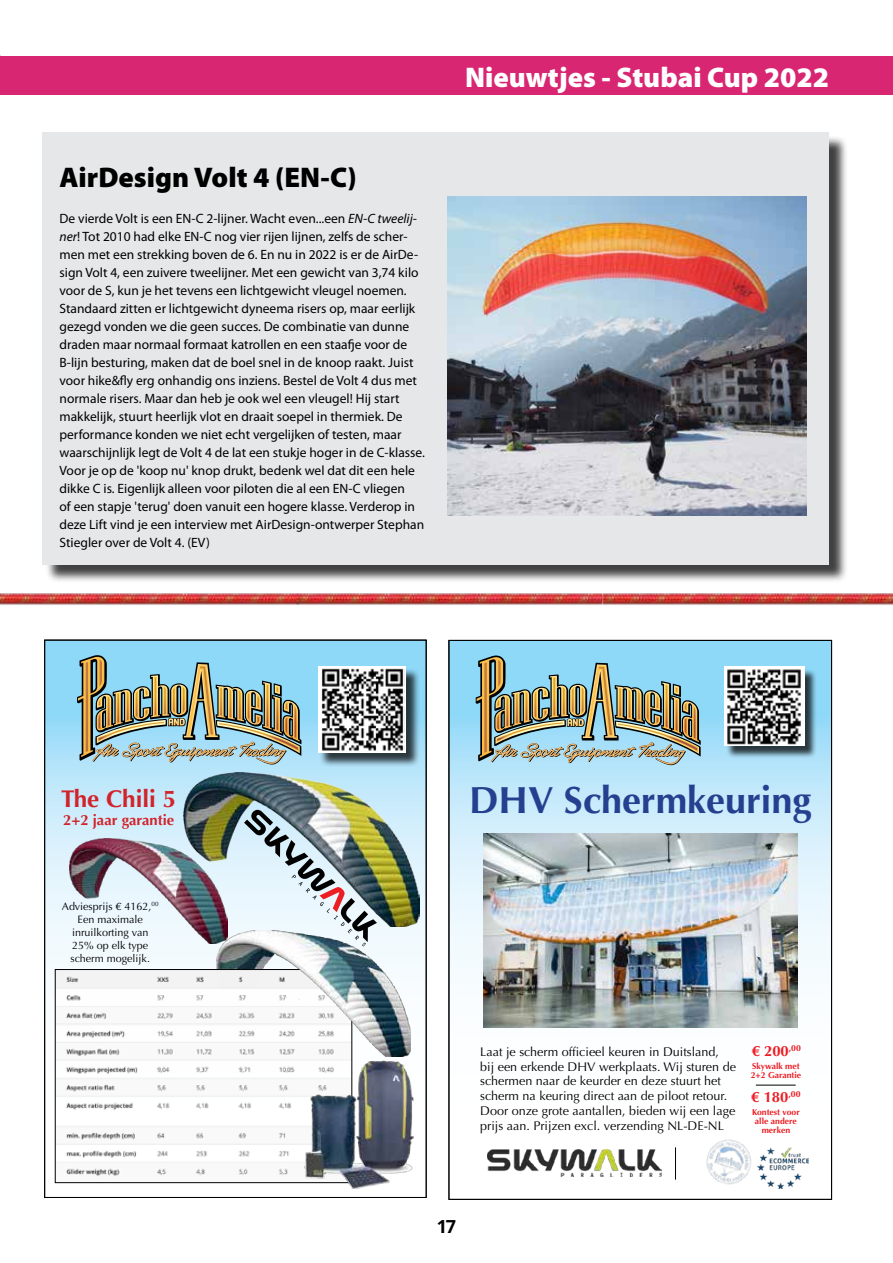
<style>
.page{position:relative;width:893px;height:1263px;background:#fff}
.page>*{position:absolute;margin:0;border:0;box-sizing:border-box;transform-origin:0 0}
.t1{font:700 37.8px "Optima";color:#25408f}
.t2{font:900 28.5px "Myriad Pro";color:#fff}
.t3{font:900 28.5px "Myriad Pro";color:#000}
.t4{font:700 24.3px "Optima";color:#d2232a}
.t5{font:700 18px "Open Sans";color:#000}
.t6{font:700 14.85px "Optima";color:#d2232a}
.t7{font:700 14.85px "Optima";color:#ed1d24}
.t8{font:13.5px/18px "Myriad Pro";color:#000}
.t9{font:12.6px/14.9px "Optima";color:#000}
.t10{font:10.8px/12.9px "Optima";color:#000;text-align:center}
.t11{font:700 8.7px/9.4px "Optima";color:#ed1d24;text-align:center}
.s1{font-style:italic}
</style>
<div class="page">
<div style="left:0;top:56px;width:893px;height:38px;background:#d82672"></div>
<div style="left:45px;top:135px;width:803px;height:449px;background:#000;opacity:.75"></div>
<div style="left:43px;top:133px;width:786px;height:432px;background:#e6e7e8"></div>
<svg style="left:451px;top:642px;width:379px;height:547px"></svg>
<img style="left:488px;top:1150px;width:173px;height:27px">
<div style="left:726px;top:668px;width:91px;height:91px;background:#000;opacity:.75"></div>
<div style="left:724px;top:667px;width:80px;height:79px;background:#fff"></div>
<img style="left:727px;top:669px;width:74px;height:76px">
<img style="left:476px;top:655px;width:225px;height:110px">
<img style="left:484px;top:834px;width:313px;height:193px">
<hr style="left:756px;top:1085px;width:40px;height:1px;background:#000">
<hr style="left:675px;top:1147px;width:1px;height:32px;background:#000">
<img style="left:701px;top:1134px;width:57px;height:55px">
<img style="left:758px;top:1147px;width:50px;height:41px">
<img style="left:448px;top:196px;width:359px;height:320px">
<img style="left:0;top:593px;width:893px;height:12px">
<svg style="left:46px;top:642px;width:378px;height:547px"></svg>
<img style="left:183px;top:772px;width:237px;height:154px">
<img style="left:217px;top:930px;width:50px;height:39px">
<img style="left:57px;top:971px;width:239px;height:210px">
<div style="left:55px;top:969px;width:297px;height:214px;border:1px solid #000"></div>
<img style="left:267px;top:930px;width:143px;height:126px">
<img style="left:244px;top:810px;width:133px;height:137px">
<div style="left:319px;top:668px;width:101px;height:99px;background:#000;opacity:.75"></div>
<div style="left:318px;top:666px;width:88px;height:87px;background:#fff"></div>
<img style="left:321px;top:668px;width:84px;height:83px">
<img style="left:77px;top:655px;width:224px;height:110px">
<img style="left:296px;top:1056px;width:124px;height:132px">
<img style="left:70px;top:839px;width:157px;height:104px">
<h2 class="t3" style="left:60px;top:161px;width:299px">AirDesign Volt 4 (EN-C)</h2>
<p class="t8" style="left:60px;top:209px;width:367px">De vierde Volt is een EN-C 2-lijner. Wacht even...een <span class="s1">EN-C tweelij&shy;ner</span>! Tot 2010 had elke EN-C nog vier rijen lijnen, zelfs de scher&shy;men met een strekking boven de 6. En nu in 2022 is er de AirDe&shy;sign Volt 4, een zuivere tweelijner. Met een gewicht van 3,74 kilo voor de S, kun je het tevens een lichtgewicht vleugel noemen.<br>Standaard zitten er lichtgewicht dyneema risers op, maar eerlijk gezegd vonden we die geen succes. De combinatie van dunne draden maar normaal formaat katrollen en een staafje voor de B-lijn besturing, maken dat de boel snel in de knoop raakt. Juist voor hike&amp;fly erg onhandig ons inziens. Bestel de Volt 4 dus met normale risers. Maar dan heb je ook wel een vleugel! Hij start makkelijk, stuurt heerlijk vlot en draait soepel in thermiek. De performance konden we niet echt vergelijken of testen, maar waarschijnlijk legt de Volt 4 de lat een stukje hoger in de C-klasse.<br>Voor je op de 'koop nu' knop drukt, bedenk wel dat dit een hele dikke C is. Eigenlijk alleen voor piloten die al een EN-C vliegen<br>of een stapje 'terug' doen vanuit een hogere klasse. Verderop in deze Lift vind je een interview met AirDesign-ontwerper Stephan Stiegler over de Volt 4. (EV)</p>
<h2 class="t2" style="left:531px;top:60px;width:214px">Stubai Cup 2022</h2>
<h2 class="t2" style="left:465px;top:61px;width:366px">Nieuw jes - Stubai Cup 2022</h2>
<h3 class="t4" style="left:61px;top:784px;width:116px">The Chili 5</h3>
<p class="t6" style="left:63px;top:811px;width:113px">2+2 jaar garantie</p>
<p class="t10" style="left:62px;top:900px;width:98px">Adviesprijs € 4162,<sup>00<br></sup>Een maximale inruilkorting van<br>25% op elk type scherm mogelijk.</p>
<h1 class="t1" style="left:469px;top:778px;width:344px">DHV Schermkeuring</h1>
<p class="t9" style="left:480px;top:1044px;width:257px">Laat je scherm officieel keuren in Duitsland, bij een erkende DHV werkplaats. Wij sturen de schermen naar de keurder en deze stuurt het scherm na keuring direct aan de piloot retour.<br>Door onze grote aantallen, bieden wij een lage prijs aan. Prijzen excl. verzending NL-DE-NL</p>
<p class="t7" style="left:752px;top:1042px;width:51px">€ 200<sup>,00</sup></p>
<p class="t11" style="left:751px;top:1061px;width:52px;text-align:left">Skywalk met<br>2+2 Garantie</p>
<p class="t7" style="left:751px;top:1088px;width:51px">€ 180<sup>,00</sup></p>
<p class="t11" style="left:752px;top:1107px;width:49px">Kontest voor alle andere merken</p>
<h3 class="t5" style="left:437px;top:1214px;width:21px">17</h3>
</div>
